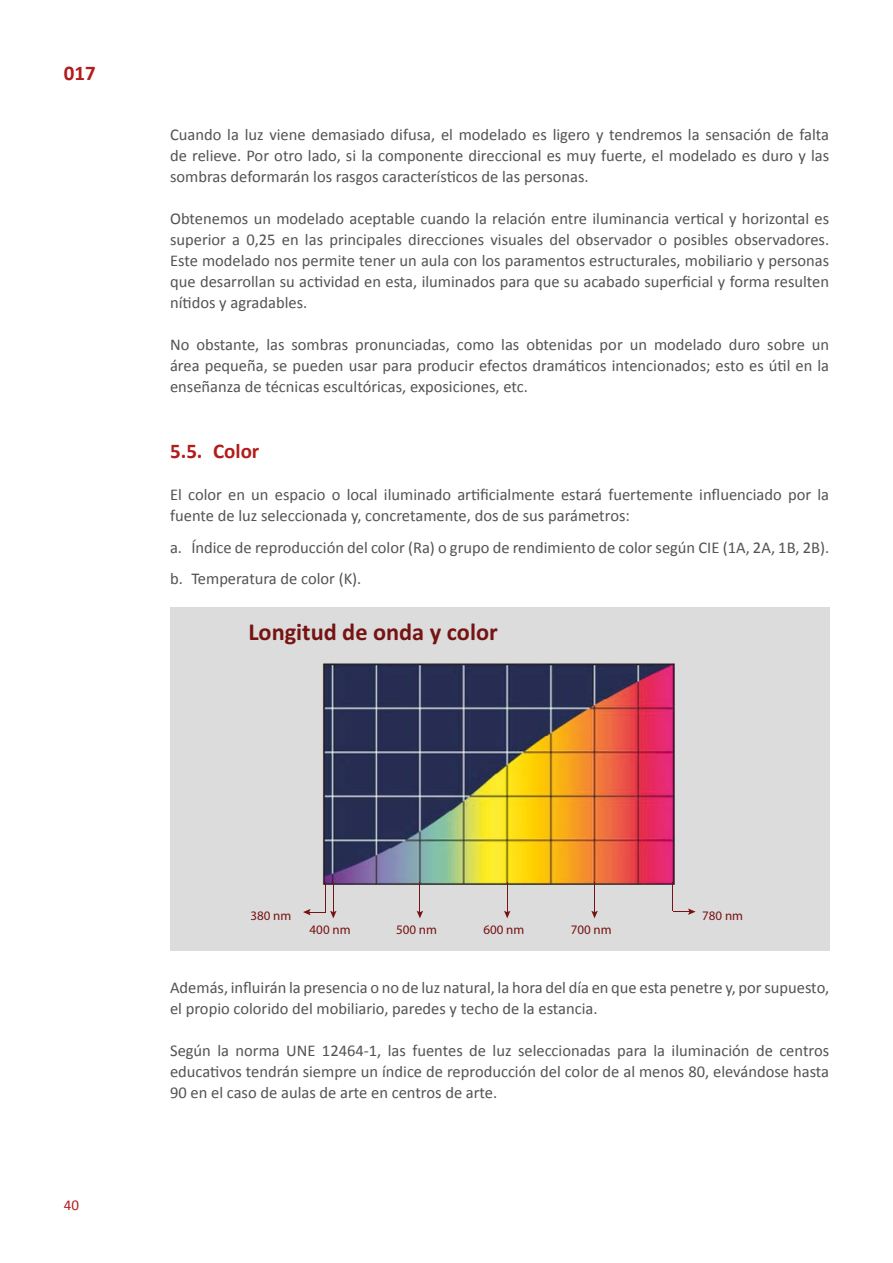
<style>
.page{position:relative;width:893px;height:1263px;background:#fff}
.page>*{position:absolute;margin:0;border:0;box-sizing:border-box;transform-origin:0 0}
.t1{font:700 24.3px "Calibri";color:#751413}
._01_DIV_2{font:700 21px "Calibri";color:#b21c1b}
._02_TEXTO_GENERAL{font:16.5px/21px "Calibri";color:#535353;text-align:justify}
.t2{font:15px "Calibri";color:#b21c1b}
.t3{font:13.05px "Myriad Pro";color:#751413}
</style>
<div class="page">
<div style="left:170px;top:607px;width:659px;height:344px;background:#dcdcdc"></div>
<img style="left:323px;top:663px;width:351px;height:221px">
<hr style="left:333px;top:882px;width:1px;height:31px;background:#751413">
<hr style="left:419px;top:882px;width:1px;height:31px;background:#751413">
<svg style="left:417px;top:911px;width:6px;height:7px"></svg>
<hr style="left:325px;top:882px;width:1px;height:30px;background:#751413">
<svg style="left:303px;top:909px;width:34px;height:9px"></svg>
<hr style="left:507px;top:882px;width:1px;height:31px;background:#751413">
<svg style="left:504px;top:911px;width:6px;height:7px"></svg>
<hr style="left:594px;top:882px;width:1px;height:31px;background:#751413">
<svg style="left:591px;top:911px;width:7px;height:7px"></svg>
<svg style="left:672px;top:883px;width:24px;height:32px"></svg>
<p class="_01_DIV_2" style="left:64px;top:59px;width:33px">017</p>
<p class="_02_TEXTO_GENERAL" style="left:170px;top:124px;width:661px">Cuando la luz viene demasiado difusa, el modelado es ligero y tendremos la sensación de falta de relieve. Por otro lado, si la componente direccional es muy fuerte, el modelado es duro y las sombras deformarán los rasgos característicos de las personas.</p>
<p class="_02_TEXTO_GENERAL" style="left:170px;top:208px;width:661px">Obtenemos un modelado aceptable cuando la relación entre iluminancia vertical y horizontal es superior a 0,25 en las principales direcciones visuales del observador o posibles observadores.<br>Este modelado nos permite tener un aula con los paramentos estructurales, mobiliario y personas que desarrollan su actividad en esta, iluminados para que su acabado superficial y forma resulten nítidos y agradables.</p>
<p class="_02_TEXTO_GENERAL" style="left:170px;top:334px;width:661px">No obstante, las sombras pronunciadas, como las obtenidas por un modelado duro sobre un área pequeña, se pueden usar para producir efectos dramáticos intencionados; esto es útil en la enseñanza de técnicas escultóricas, exposiciones, etc.</p>
<p class="_01_DIV_2" style="left:170px;top:438px;width:91px">5.5. Color</p>
<p class="_02_TEXTO_GENERAL" style="left:170px;top:484px;width:661px">El color en un espacio o local iluminado artificialmente estará fuertemente influenciado por la fuente de luz seleccionada y, concretamente, dos de sus parámetros:</p>
<p class="_02_TEXTO_GENERAL" style="left:170px;top:537px;width:661px">a. Índice de reproducción del color (Ra) o grupo de rendimiento de color según CIE (1A, 2A, 1B, 2B).</p>
<p class="_02_TEXTO_GENERAL" style="left:170px;top:568px;width:193px">b. Temperatura de color (K).</p>
<p class="t1" style="left:248px;top:616px;width:251px">Longitud de onda y color</p>
<p class="t2" style="left:64px;top:1196px;width:17px">40</p>
<p class="t3" style="left:250px;top:907px;width:42px">380 nm</p>
<p class="t3" style="left:310px;top:922px;width:42px">400 nm</p>
<p class="t3" style="left:396px;top:922px;width:42px">500 nm</p>
<p class="t3" style="left:483px;top:922px;width:42px">600 nm</p>
<p class="t3" style="left:571px;top:922px;width:42px">700 nm</p>
<p class="t3" style="left:702px;top:907px;width:42px">780 nm</p>
<p class="_02_TEXTO_GENERAL" style="left:170px;top:977px;width:661px">Además, influirán la presencia o no de luz natural, la hora del día en que esta penetre y, por supuesto, el propio colorido del mobiliario, paredes y techo de la estancia.</p>
<p class="_02_TEXTO_GENERAL" style="left:170px;top:1040px;width:661px">Según la norma UNE 12464-1, las fuentes de luz seleccionadas para la iluminación de centros educativos tendrán siempre un índice de reproducción del color de al menos 80, elevándose hasta 90 en el caso de aulas de arte en centros de arte.</p>
</div>
